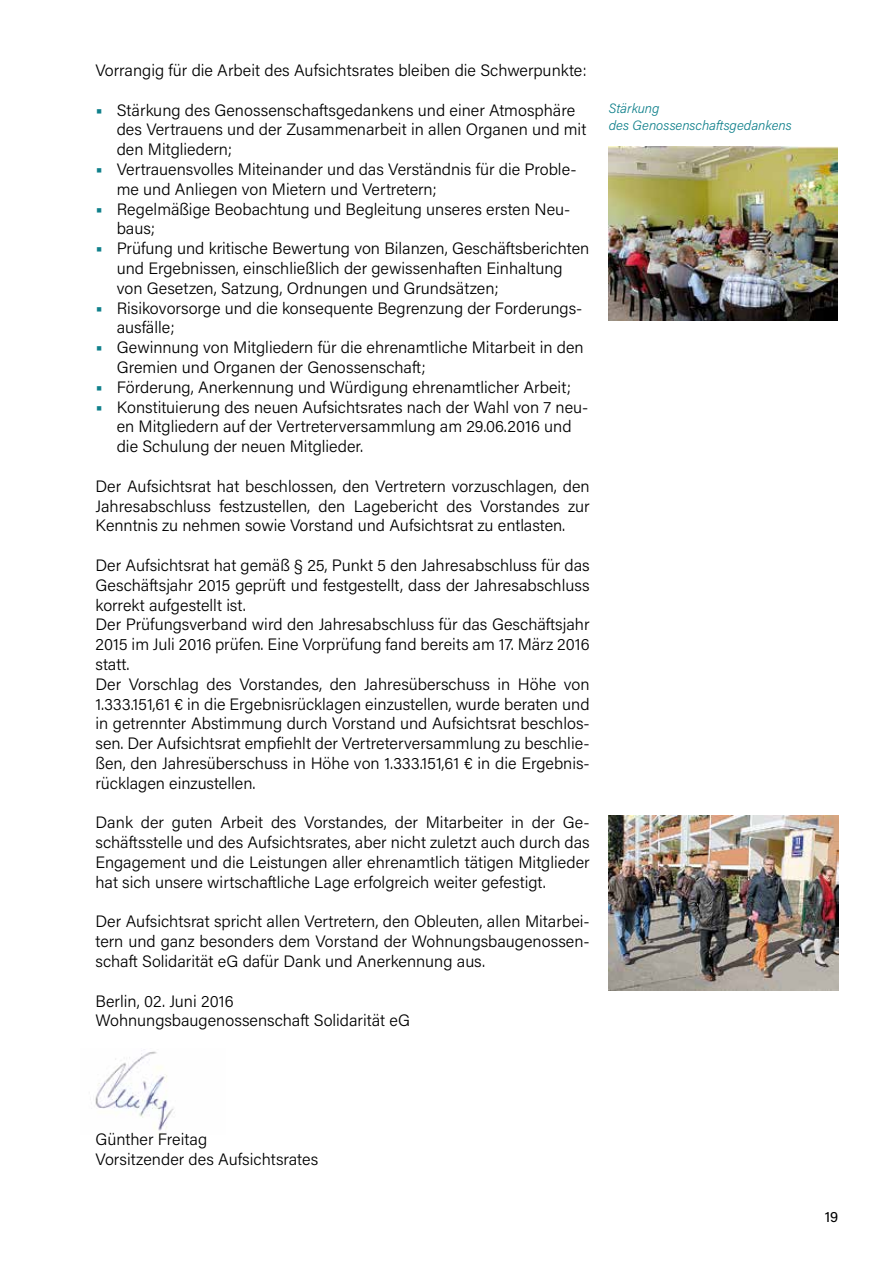
<style>
.page{position:relative;width:893px;height:1263px;background:#fff}
.page>*{position:absolute;margin:0;border:0;box-sizing:border-box;transform-origin:0 0}
.t1{font:300 16.5px/19.8px "Acumin Pro";color:#000}
.t2{font:15px "Acumin Pro";color:#000}
.t3{font:italic 300 13.5px/17.2px "Acumin Pro";color:#0f808b}
.s1{font-weight:700;font-size:18px;color:#0f808b}
</style>
<div class="page">
<img style="left:95px;top:1049px;width:80px;height:86px">
<img style="left:608px;top:146px;width:230px;height:174px">
<img style="left:609px;top:816px;width:229px;height:174px">
<p class="t1" style="left:95px;top:60px;width:493px">Vorrangig für die Arbeit des Aufsichtsrates bleiben die Schwerpunkte:</p>
<p class="t1" style="left:117px;top:99px;width:471px;text-indent:-21px"><span class="s1">•</span> Stärkung des Genossenschaftsgedankens und einer Atmosphäre des Vertrauens und der Zusammenarbeit in allen Organen und mit den Mitgliedern;</p>
<p class="t1" style="left:117px;top:159px;width:461px;text-indent:-21px"><span class="s1">•</span> Vertrauensvolles Miteinander und das Verständnis für die Proble&shy;me und Anliegen von Mietern und Vertretern;</p>
<p class="t1" style="left:117px;top:198px;width:455px;text-indent:-21px"><span class="s1">•</span> Regelmäßige Beobachtung und Begleitung unseres ersten Neu&shy;baus;</p>
<p class="t1" style="left:117px;top:238px;width:474px;text-indent:-21px"><span class="s1">•</span> Prüfung und kritische Bewertung von Bilanzen, Geschäftsberichten und Ergebnissen, einschließlich der gewissenhaften Einhaltung von Gesetzen, Satzung, Ordnungen und Grundsätzen;</p>
<p class="t1" style="left:117px;top:297px;width:467px;text-indent:-21px"><span class="s1">•</span> Risikovorsorge und die konsequente Begrenzung der Forderungs&shy;ausfälle;</p>
<p class="t1" style="left:117px;top:337px;width:468px;text-indent:-21px"><span class="s1">•</span> Gewinnung von Mitgliedern für die ehrenamtliche Mitarbeit in den<br>Gremien und Organen der Genossenschaft;</p>
<p class="t1" style="left:95px;top:376px;width:477px"><span class="s1">•</span> Förderung, Anerkennung und Würdigung ehrenamtlicher Arbeit;</p>
<p class="t1" style="left:117px;top:396px;width:473px;text-indent:-21px"><span class="s1">•</span> Konstituierung des neuen Aufsichtsrates nach der Wahl von 7 neu&shy;en Mitgliedern auf der Vertreterversammlung am 29.06.2016 und die Schulung der neuen Mitglieder.</p>
<p class="t1" style="left:96px;top:475px;width:496px;text-align:justify">Der Aufsichtsrat hat beschlossen, den Vertretern vorzuschlagen, den Jahresabschluss festzustellen, den Lagebericht des Vorstandes zur Kenntnis zu nehmen sowie Vorstand und Aufsichtsrat zu entlasten.</p>
<p class="t1" style="left:96px;top:555px;width:496px">Der Aufsichtsrat hat gemäß § 25, Punkt 5 den Jahresabschluss für das Geschäftsjahr 2015 geprüft und festgestellt, dass der Jahresabschluss korrekt aufgestellt ist.<br>Der Prüfungsverband wird den Jahresabschluss für das Geschäftsjahr 2015 im Juli 2016 prüfen. Eine Vorprüfung fand bereits am 17. März 2016 statt.<br>Der Vorschlag des Vorstandes, den Jahresüberschuss in Höhe von 1.333.151,61 € in die Ergebnisrücklagen einzustellen, wurde beraten und in getrennter Abstimmung durch Vorstand und Aufsichtsrat beschlos&shy;sen. Der Aufsichtsrat empfiehlt der Vertreterversammlung zu beschlie&shy;ßen, den Jahresüberschuss in Höhe von 1.333.151,61 € in die Ergebnis&shy;rücklagen einzustellen.</p>
<p class="t1" style="left:96px;top:812px;width:496px;text-align:justify">Dank der guten Arbeit des Vorstandes, der Mitarbeiter in der Ge&shy;schäftsstelle und des Aufsichtsrates, aber nicht zuletzt auch durch das Engagement und die Leistungen aller ehrenamtlich tätigen Mitglieder hat sich unsere wirtschaftliche Lage erfolgreich weiter gefestigt.</p>
<p class="t1" style="left:96px;top:911px;width:496px;text-align:justify">Der Aufsichtsrat spricht allen Vertretern, den Obleuten, allen Mitarbei&shy;tern und ganz besonders dem Vorstand der Wohnungsbaugenossen&shy;schaft Solidarität eG dafür Dank und Anerkennung aus.</p>
<p class="t1" style="left:96px;top:990px;width:316px">Berlin, 02. Juni 2016<br>Wohnungsbaugenossenschaft Solidarität eG</p>
<p class="t3" style="left:609px;top:99px;width:185px">Stärkung<br>des Genossenschaftsgedankens</p>
<p class="t1" style="left:96px;top:1129px;width:224px">Günther Freitag<br>Vorsitzender des Aufsichtsrates</p>
<p class="t2" style="left:825px;top:1206px;width:15px">19</p>
</div>
